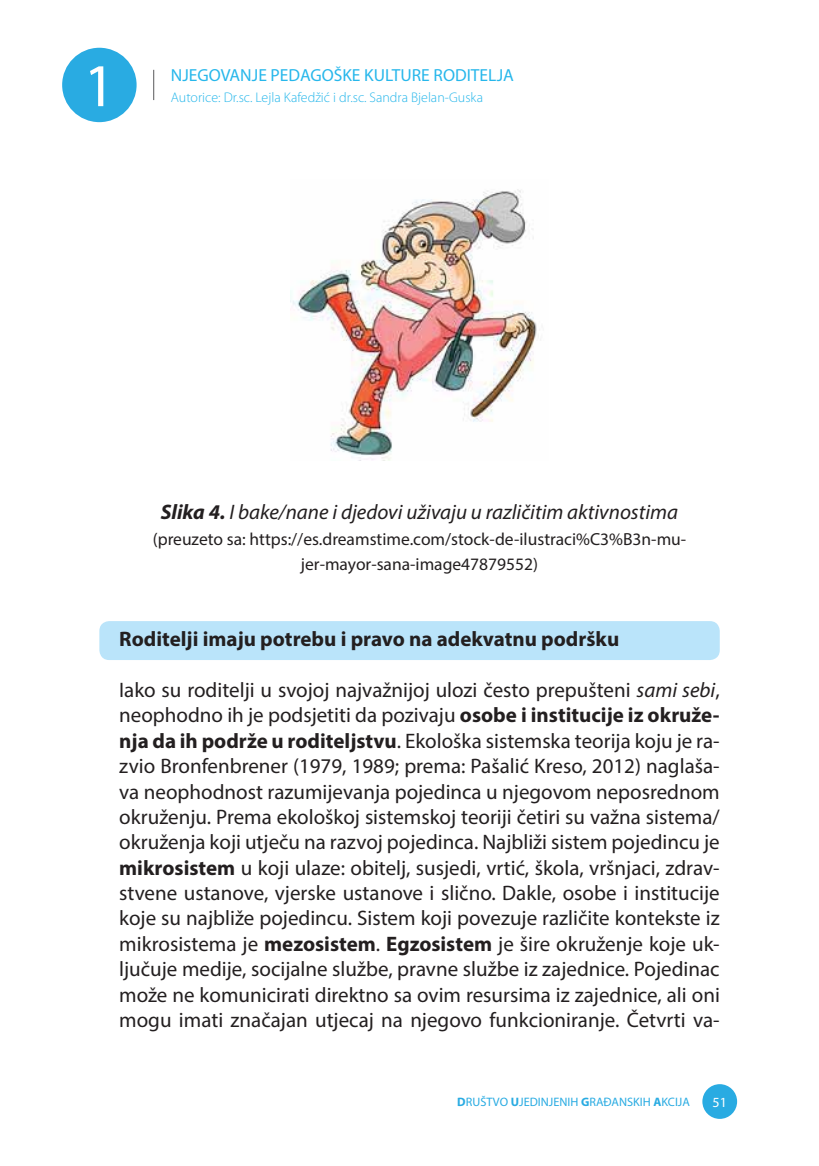
<style>
.page{position:relative;width:819px;height:1166px;background:#fff}
.page>*{position:absolute;margin:0;border:0;box-sizing:border-box;transform-origin:0 0}
.t1{font:61.25px "Myriad Pro";color:#fff}
.t2{font:21px/25.4px "Myriad Pro";color:#231f20;text-align:justify}
.t3{font:italic 21px "Myriad Pro";color:#231f20}
.t4{font:700 21px "Myriad Pro";color:#231f20}
.t5{font:17.5px/25.4px "Myriad Pro";color:#231f20;text-align:center}
.t6{font:17.5px "Myriad Pro";color:#27b7eb}
.t7{font:300 14px "Myriad Pro";color:#27b7eb}
.t8{font:14px "Myriad Pro";color:#fff}
.t9{font:12.25px "Myriad Pro";color:#29abe2}
.s1{font-weight:700}
.s2{font-style:italic}
</style>
<div class="page">
<div style="left:62px;top:48px;width:75px;height:74px;background:#29abe2;border-radius:50%"></div>
<div style="left:702px;top:1084px;width:35px;height:35px;background:#29abe2;border-radius:50%"></div>
<hr style="left:153px;top:70px;width:1px;height:30px;background:#58595b">
<div style="left:99px;top:621px;width:620px;height:39px;background:#bae4fa;border-radius:10px"></div>
<img style="left:291px;top:189px;width:248px;height:271px">
<h1 class="t1" style="left:84px;top:63px;width:33px">1</h1>
<p class="t6" style="left:171px;top:69px;width:344px">NJEGOVANJE PEDAGOŠKE KULTURE RODITELJA</p>
<p class="t7" style="left:171px;top:92px;width:314px">Autorice: Dr.sc. Lejla Kafedžić i dr.sc. Sandra Bjelan-Guska</p>
<p class="t3" style="left:161px;top:504px;width:519px"><span class="s1">Slika 4.</span> I bake/nane i djedovi uživaju u različitim aktivnostima</p>
<p class="t5" style="left:153px;top:528px;width:535px">(preuzeto sa: https://es.dreamstime.com/stock-de-ilustraci%C3%B3n-mu&shy;jer-mayor-sana-image47879552)</p>
<p class="t4" style="left:119px;top:631px;width:501px">Roditelji imaju potrebu i pravo na adekvatnu podršku</p>
<p class="t2" style="left:119px;top:679px;width:602px">Iako su roditelji u svojoj najvažnijoj ulozi često prepušteni <span class="s2">sami sebi</span>, neophodno ih je podsjetiti da pozivaju <span class="s1">osobe i institucije iz okruže&shy;nja da ih podrže u roditeljstvu</span>. Ekološka sistemska teorija koju je ra&shy;zvio Bronfenbrener (1979, 1989; prema: Pašalić Kreso, 2012) naglaša&shy;va neophodnost razumijevanja pojedinca u njegovom neposrednom okruženju. Prema ekološkoj sistemskoj teoriji četiri su važna sistema/ okruženja koji utječu na razvoj pojedinca. Najbliži sistem pojedincu je <span class="s1">mikrosistem</span> u koji ulaze: obitelj, susjedi, vrtić, škola, vršnjaci, zdrav&shy;stvene ustanove, vjerske ustanove i slično. Dakle, osobe i institucije koje su najbliže pojedincu. Sistem koji povezuje različite kontekste iz mikrosistema je <span class="s1">mezosistem</span>. <span class="s1">Egzosistem</span> je šire okruženje koje uk&shy;ljučuje medije, socijalne službe, pravne službe iz zajednice. Pojedinac može ne komunicirati direktno sa ovim resursima iz zajednice, ali oni mogu imati značajan utjecaj na njegovo funkcioniranje. Četvrti va-</p>
<p class="t9" style="left:457px;top:1097px;width:234px"><span class="s1">D</span>RUŠTVO <span class="s1">U</span>JEDINJENIH <span class="s1">G</span>RAĐANSKIH <span class="s1">A</span>KCIJA</p>
<p class="t8" style="left:712px;top:1097px;width:16px">51</p>
</div>
